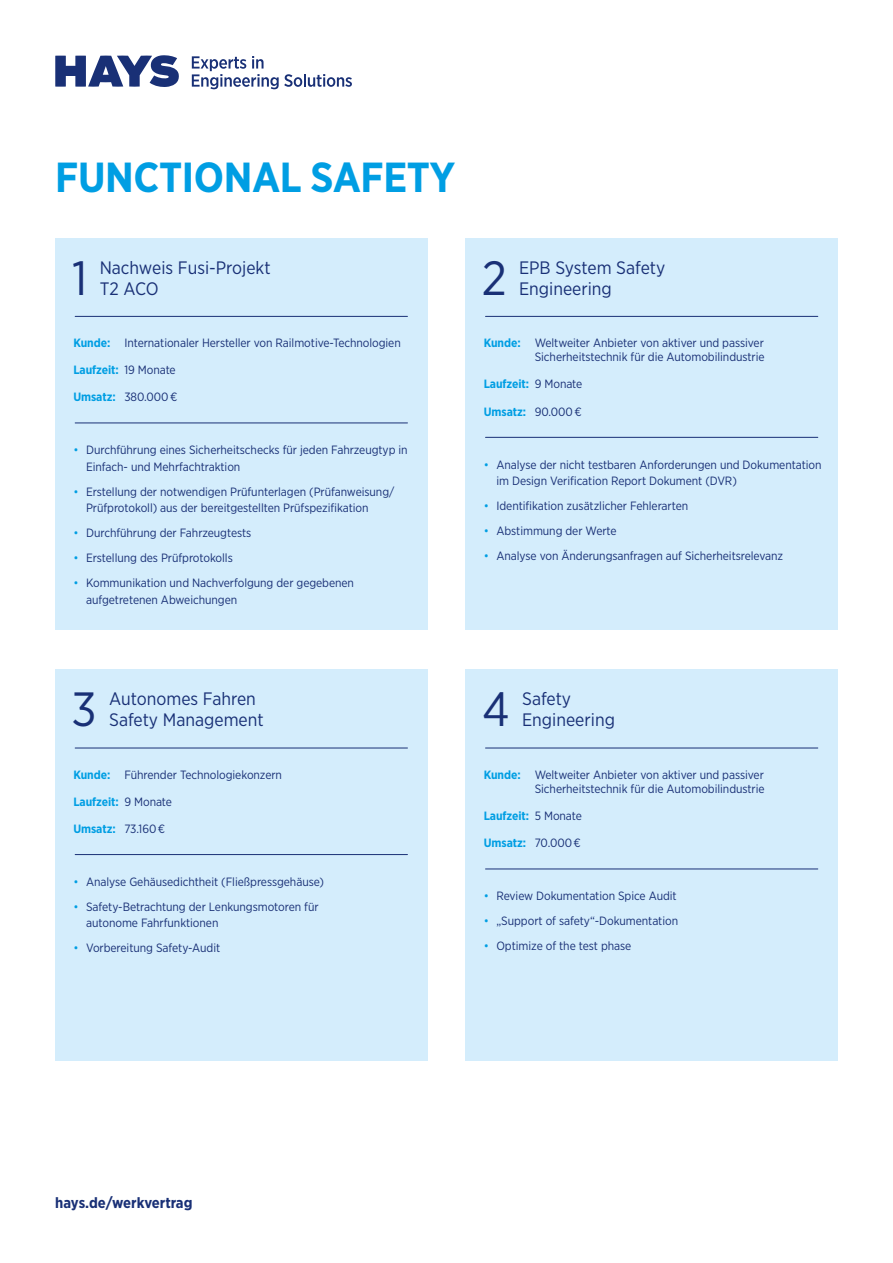
<style>
.page{position:relative;width:893px;height:1263px;background:#fff}
.page>*{position:absolute;margin:0;border:0;box-sizing:border-box;transform-origin:0 0}
.t1{font:48px "Gotham Narrow";color:#193076}
.t2{font:700 42px "Gotham Narrow";letter-spacing:-.01em;color:#009ee3}
.t3{font:18px/21px "Gotham Narrow";color:#193076}
.t4{font:700 15px "Gotham Narrow";color:#193076}
.t5{font:12px/16.5px "Gotham Narrow";letter-spacing:-.005em;color:#193076}
.t6{font:700 12px "Gotham Narrow";letter-spacing:-.005em;color:#009ee3}
.s1{font-weight:700;color:#009ee3}
.s2{font-weight:400;color:#193076}
.s3{color:#009ee3}
</style>
<div class="page">
<svg style="left:55px;top:55px;width:124px;height:32px"></svg>
<svg style="left:192px;top:56px;width:160px;height:33px"></svg>
<div style="left:55px;top:238px;width:372px;height:391px;background:#d4edfc"></div>
<hr style="left:75px;top:316px;width:332px;height:1px;background:#193076">
<hr style="left:75px;top:422px;width:332px;height:1px;background:#193076">
<div style="left:466px;top:238px;width:372px;height:391px;background:#d4edfc"></div>
<hr style="left:485px;top:316px;width:333px;height:1px;background:#193076">
<hr style="left:485px;top:437px;width:333px;height:1px;background:#193076">
<div style="left:55px;top:670px;width:372px;height:391px;background:#d4edfc"></div>
<hr style="left:75px;top:747px;width:332px;height:1px;background:#193076">
<hr style="left:75px;top:854px;width:332px;height:1px;background:#193076">
<div style="left:466px;top:670px;width:372px;height:391px;background:#d4edfc"></div>
<hr style="left:485px;top:747px;width:333px;height:1px;background:#193076">
<hr style="left:485px;top:868px;width:333px;height:1px;background:#193076">
<h2 class="t2" style="left:55px;top:152px;width:402px">FUNCTIONAL SAFETY</h2>
<h1 class="t1" style="left:72px;top:249px;width:17px">1</h1>
<h3 class="t3" style="left:100px;top:257px;width:172px">Nachweis Fusi-Projekt<br>T2 ACO</h3>
<p class="t5" style="left:73px;top:334px;width:329px"><span class="s1">Kunde:</span> Internationaler Hersteller von Railmotive-Technologien</p>
<p class="t6" style="left:73px;top:363px;width:104px">Laufzeit: <span class="s2">19 Monate</span></p>
<p class="t5" style="left:73px;top:389px;width:106px"><span class="s1">Umsatz:</span> 380.000€</p>
<p class="t5" style="left:86px;top:442px;width:323px;text-indent:-13px"><span class="s3">•</span> Durchführung eines Sicherheitschecks für jeden Fahrzeugtyp in<br>Einfach- und Mehrfachtraktion</p>
<p class="t5" style="left:86px;top:483px;width:310px;text-indent:-13px"><span class="s3">•</span> Erstellung der notwendigen Prüfunterlagen (Prüfanweisung/<br>Prüfprotokoll) aus der bereitgestellten Prüfspezifikation</p>
<p class="t5" style="left:73px;top:525px;width:179px"><span class="s3">•</span> Durchführung der Fahrzeugtests</p>
<p class="t5" style="left:73px;top:550px;width:161px"><span class="s3">•</span> Erstellung des Prüfprotokolls</p>
<p class="t5" style="left:86px;top:575px;width:269px;text-indent:-13px"><span class="s3">•</span> Kommunikation und Nachverfolgung der gegebenen aufgetretenen Abweichungen</p>
<h1 class="t1" style="left:482px;top:249px;width:26px">2</h1>
<h3 class="t3" style="left:519px;top:257px;width:148px">EPB System Safety<br>Engineering</h3>
<p class="t5" style="left:484px;top:335px;width:282px;line-height:14.4px;text-align:right"><span class="s1">Kunde:</span> Weltweiter Anbieter von aktiver und passiver<br>Sicherheitstechnik für die Automobilindustrie</p>
<p class="t6" style="left:484px;top:377px;width:100px">Laufzeit: <span class="s2">9 Monate</span></p>
<p class="t6" style="left:484px;top:404px;width:99px">Umsatz: <span class="s2">90.000€</span></p>
<p class="t5" style="left:496px;top:456px;width:327px;text-indent:-13px"><span class="s3">•</span> Analyse der nicht testbaren Anforderungen und Dokumentation im Design Verification Report Dokument (DVR)</p>
<p class="t5" style="left:484px;top:498px;width:206px"><span class="s3">•</span> Identifikation zusätzlicher Fehlerarten</p>
<p class="t5" style="left:484px;top:523px;width:134px"><span class="s3">•</span> Abstimmung der Werte</p>
<p class="t5" style="left:484px;top:548px;width:301px"><span class="s3">•</span> Analyse von Änderungsanfragen auf Sicherheitsrelevanz</p>
<h1 class="t1" style="left:72px;top:680px;width:27px">3</h1>
<h3 class="t3" style="left:109px;top:688px;width:156px">Autonomes Fahren<br>Safety Management</h3>
<p class="t5" style="left:73px;top:766px;width:210px"><span class="s1">Kunde:</span> Führender Technologiekonzern</p>
<p class="t6" style="left:73px;top:794px;width:100px">Laufzeit: <span class="s2">9 Monate</span></p>
<p class="t6" style="left:73px;top:821px;width:93px">Umsatz: <span class="s2">73.160€</span></p>
<p class="t5" style="left:73px;top:873px;width:252px"><span class="s3">•</span> Analyse Gehäusedichtheit (Fließpressgehäuse)</p>
<p class="t5" style="left:86px;top:898px;width:234px;text-indent:-13px"><span class="s3">•</span> Safety-Betrachtung der Lenkungsmotoren für autonome Fahrfunktionen</p>
<p class="t5" style="left:73px;top:940px;width:148px"><span class="s3">•</span> Vorbereitung Safety-Audit</p>
<h1 class="t1" style="left:482px;top:680px;width:29px">4</h1>
<h3 class="t3" style="left:522px;top:688px;width:94px">Safety<br>Engineering</h3>
<p class="t5" style="left:484px;top:767px;width:282px;line-height:14.4px;text-align:right"><span class="s1">Kunde:</span> Weltweiter Anbieter von aktiver und passiver<br>Sicherheitstechnik für die Automobilindustrie</p>
<p class="t6" style="left:484px;top:809px;width:100px">Laufzeit: <span class="s2">5 Monate</span></p>
<p class="t6" style="left:484px;top:836px;width:99px">Umsatz: <span class="s2">70.000€</span></p>
<p class="t5" style="left:484px;top:888px;width:195px"><span class="s3">•</span> Review Dokumentation Spice Audit</p>
<p class="t5" style="left:484px;top:913px;width:196px"><span class="s3">•</span> „Support of safety“-Dokumentation</p>
<p class="t5" style="left:484px;top:938px;width:149px"><span class="s3">•</span> Optimize of the test phase</p>
<p class="t4" style="left:55px;top:1193px;width:139px">hays.de/werkvertrag</p>
</div>
